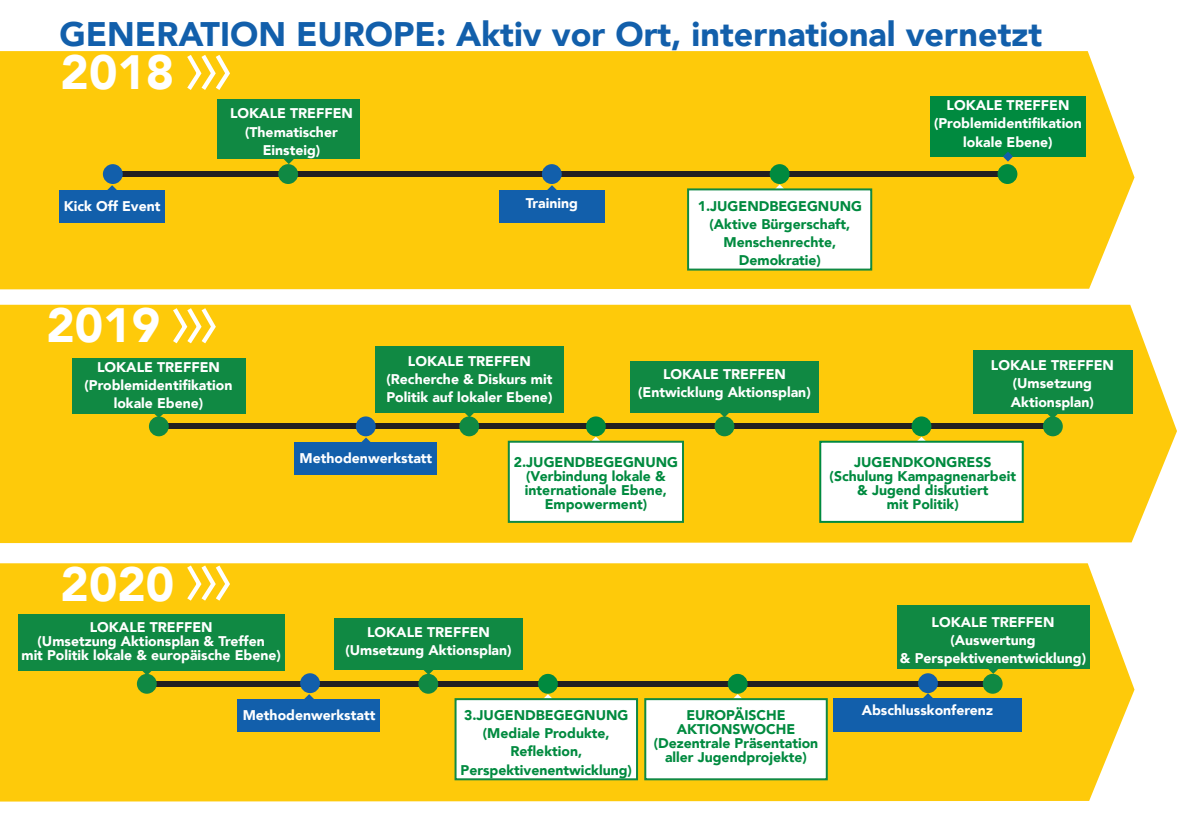
<style>
.page{position:relative;width:1191px;height:840px;background:#fff}
.page>*{position:absolute;margin:0;border:0;box-sizing:border-box;transform-origin:0 0}
.t1{font:900 48px "Avenir";color:#fff}
.t2{font:900 34px "Avenir";color:#125fab}
.t3{font:900 14px/18px "Avenir";color:#fff;text-align:center}
.t4{font:900 14px/14px "Avenir";color:#008a3f;text-align:center}
</style>
<div class="page">
<div style="left:0;top:304px;width:1177px;height:239px;background:#feca0a"></div>
<div style="left:0;top:563px;width:1134px;height:238px;background:#feca0a"></div>
<div style="left:0;top:51px;width:1134px;height:238px;background:#feca0a"></div>
<div style="left:108px;top:171px;width:181px;height:6px;background:#231f20"></div>
<div style="left:159px;top:423px;width:103px;height:6px;background:#231f20"></div>
<div style="left:262px;top:423px;width:103px;height:6px;background:#231f20"></div>
<div style="left:365px;top:423px;width:104px;height:6px;background:#231f20"></div>
<div style="left:469px;top:423px;width:104px;height:6px;background:#231f20"></div>
<div style="left:573px;top:423px;width:103px;height:6px;background:#231f20"></div>
<div style="left:676px;top:423px;width:104px;height:6px;background:#231f20"></div>
<div style="left:780px;top:423px;width:104px;height:6px;background:#231f20"></div>
<div style="left:884px;top:423px;width:167px;height:6px;background:#231f20"></div>
<div style="left:473px;top:171px;width:181px;height:6px;background:#231f20"></div>
<div style="left:289px;top:171px;width:193px;height:6px;background:#231f20"></div>
<div style="left:552px;top:171px;width:295px;height:6px;background:#231f20"></div>
<div style="left:792px;top:171px;width:216px;height:6px;background:#231f20"></div>
<div style="left:103px;top:164px;width:20px;height:20px;background:#125fab;border-radius:50%"></div>
<div style="left:356px;top:416px;width:20px;height:20px;background:#125fab;border-radius:50%"></div>
<div style="left:542px;top:164px;width:20px;height:20px;background:#125fab;border-radius:50%"></div>
<div style="left:997px;top:164px;width:20px;height:20px;background:#008a3f;border-radius:50%"></div>
<div style="left:278px;top:164px;width:20px;height:20px;background:#108943;border-radius:50%"></div>
<div style="left:149px;top:416px;width:20px;height:20px;background:#108943;border-radius:50%"></div>
<div style="left:459px;top:416px;width:20px;height:20px;background:#108943;border-radius:50%"></div>
<div style="left:714px;top:416px;width:20px;height:20px;background:#108943;border-radius:50%"></div>
<div style="left:1043px;top:416px;width:19px;height:20px;background:#108943;border-radius:50%"></div>
<div style="left:769px;top:164px;width:20px;height:20px;background:#008a3f;border-radius:50%"></div>
<div style="left:586px;top:416px;width:20px;height:20px;background:#008a3f;border-radius:50%"></div>
<div style="left:911px;top:416px;width:20px;height:20px;background:#008a3f;border-radius:50%"></div>
<div style="left:59px;top:190px;width:106px;height:32px;background:#125fab"></div>
<svg style="left:107px;top:185px;width:10px;height:5px"></svg>
<div style="left:499px;top:190px;width:106px;height:32px;background:#125fab"></div>
<svg style="left:547px;top:185px;width:10px;height:5px"></svg>
<div style="left:294px;top:442px;width:143px;height:32px;background:#125fab"></div>
<svg style="left:361px;top:437px;width:10px;height:5px"></svg>
<div style="left:930px;top:96px;width:156px;height:60px;background:#008a3f"></div>
<svg style="left:1003px;top:152px;width:10px;height:9px"></svg>
<div style="left:217px;top:100px;width:142px;height:59px;background:#108943"></div>
<svg style="left:284px;top:159px;width:10px;height:5px"></svg>
<div style="left:375px;top:346px;width:189px;height:66px;background:#108943"></div>
<svg style="left:464px;top:412px;width:10px;height:5px"></svg>
<div style="left:630px;top:360px;width:189px;height:52px;background:#108943"></div>
<svg style="left:719px;top:412px;width:10px;height:5px"></svg>
<svg style="left:774px;top:184px;width:10px;height:4px"></svg>
<div style="left:688px;top:189px;width:183px;height:80px;background:#fff"></div>
<div style="left:687px;top:188px;width:185px;height:82px;border:2px solid #108943"></div>
<svg style="left:591px;top:436px;width:10px;height:4px"></svg>
<div style="left:509px;top:441px;width:174px;height:80px;background:#fff"></div>
<div style="left:508px;top:440px;width:176px;height:82px;border:2px solid #108943"></div>
<svg style="left:916px;top:436px;width:10px;height:4px"></svg>
<div style="left:820px;top:441px;width:202px;height:80px;background:#fff"></div>
<div style="left:819px;top:440px;width:204px;height:82px;border:2px solid #008a3f"></div>
<div style="left:972px;top:350px;width:160px;height:64px;background:#108943"></div>
<svg style="left:1047px;top:414px;width:10px;height:5px"></svg>
<div style="left:142px;top:680px;width:104px;height:6px;background:#231f20"></div>
<div style="left:221px;top:680px;width:89px;height:6px;background:#231f20"></div>
<div style="left:310px;top:680px;width:118px;height:6px;background:#231f20"></div>
<div style="left:428px;top:680px;width:104px;height:6px;background:#231f20"></div>
<div style="left:532px;top:680px;width:103px;height:6px;background:#231f20"></div>
<div style="left:635px;top:680px;width:104px;height:6px;background:#231f20"></div>
<div style="left:743px;top:680px;width:200px;height:6px;background:#231f20"></div>
<div style="left:942px;top:680px;width:46px;height:6px;background:#231f20"></div>
<div style="left:538px;top:673px;width:20px;height:20px;background:#008a3f;border-radius:50%"></div>
<div style="left:727px;top:673px;width:20px;height:20px;background:#008a3f;border-radius:50%"></div>
<div style="left:334px;top:618px;width:189px;height:51px;background:#108943"></div>
<svg style="left:423px;top:669px;width:10px;height:5px"></svg>
<div style="left:833px;top:697px;width:189px;height:34px;background:#125fab"></div>
<svg style="left:923px;top:692px;width:10px;height:6px"></svg>
<div style="left:19px;top:613px;width:266px;height:57px;background:#108943"></div>
<svg style="left:142px;top:670px;width:10px;height:4px"></svg>
<div style="left:72px;top:358px;width:174px;height:55px;background:#108943"></div>
<svg style="left:154px;top:413px;width:10px;height:4px"></svg>
<div style="left:237px;top:698px;width:143px;height:32px;background:#125fab"></div>
<svg style="left:304px;top:693px;width:10px;height:6px"></svg>
<svg style="left:543px;top:693px;width:10px;height:4px"></svg>
<div style="left:455px;top:698px;width:182px;height:80px;background:#fff"></div>
<div style="left:454px;top:697px;width:184px;height:82px;border:2px solid #108943"></div>
<svg style="left:732px;top:693px;width:10px;height:4px"></svg>
<div style="left:645px;top:698px;width:181px;height:80px;background:#fff"></div>
<div style="left:644px;top:697px;width:183px;height:82px;border:2px solid #108943"></div>
<div style="left:897px;top:604px;width:192px;height:64px;background:#108943"></div>
<svg style="left:988px;top:668px;width:10px;height:5px"></svg>
<div style="left:300px;top:673px;width:20px;height:19px;background:#125fab;border-radius:50%"></div>
<div style="left:918px;top:673px;width:20px;height:19px;background:#125fab;border-radius:50%"></div>
<div style="left:418px;top:673px;width:20px;height:20px;background:#108943;border-radius:50%"></div>
<div style="left:982px;top:673px;width:20px;height:20px;background:#108943;border-radius:50%"></div>
<svg style="left:183px;top:51px;width:49px;height:44px"></svg>
<svg style="left:183px;top:563px;width:49px;height:42px"></svg>
<svg style="left:169px;top:304px;width:49px;height:44px"></svg>
<div style="left:137px;top:673px;width:20px;height:20px;background:#108943;border-radius:50%"></div>
<p class="t2" style="left:59px;top:5px;width:984px">GENERATION EUROPE: Aktiv vor Ort, international vernetzt</p>
<p class="t1" style="left:61px;top:31px;width:115px">2018</p>
<p class="t3" style="left:64px;top:197px;width:98px">Kick Off Event</p>
<p class="t3" style="left:230px;top:104px;width:124px">LOKALE TREFFEN (Thematischer<br>Einsteig)</p>
<p class="t3" style="left:526px;top:194px;width:54px">Training</p>
<p class="t1" style="left:46px;top:284px;width:115px">2019</p>
<p class="t3" style="left:85px;top:358px;width:149px">LOKALE TREFFEN (Problemidentifikation lokale Ebene)</p>
<p class="t3" style="left:386px;top:352px;width:167px">LOKALE TREFFEN (Recherche &amp; Diskurs mit<br>Politik auf lokaler Ebene)</p>
<p class="t4" style="left:698px;top:196px;width:166px;line-height:18px">1.JUGENDBEGEGNUNG (Aktive Bürgerschaft,<br>Menschenrechte,<br>Demokratie)</p>
<p class="t3" style="left:638px;top:365px;width:174px">LOKALE TREFFEN (Entwicklung Aktionsplan)</p>
<p class="t3" style="left:934px;top:96px;width:149px">LOKALE TREFFEN (Problemidentifikation lokale Ebene)</p>
<p class="t3" style="left:991px;top:356px;width:124px">LOKALE TREFFEN (Umsetzung<br>Aktionsplan)</p>
<p class="t3" style="left:299px;top:449px;width:134px">Methodenwerkstatt</p>
<p class="t4" style="left:514px;top:454px;width:166px">2.JUGENDBEGEGNUNG (Verbindung lokale &amp; internationale Ebene,<br>Empowerment)</p>
<p class="t4" style="left:829px;top:454px;width:188px">JUGENDKONGRESS (Schulung Kampagnenarbeit &amp; Jugend diskutiert<br>mit Politik)</p>
<p class="t1" style="left:61px;top:542px;width:115px">2020</p>
<p class="t3" style="left:21px;top:619px;width:261px;line-height:14px">LOKALE TREFFEN<br>(Umsetzung Aktionsplan &amp; Treffen<br>mit Politik lokale &amp; europäische Ebene)</p>
<p class="t3" style="left:345px;top:622px;width:168px">LOKALE TREFFEN (Umsetzung Aktionsplan)</p>
<p class="t3" style="left:900px;top:612px;width:188px">LOKALE TREFFEN (Auswertung<br>&amp; Perspektivenentwicklung)</p>
<p class="t3" style="left:243px;top:705px;width:134px">Methodenwerkstatt</p>
<p class="t4" style="left:460px;top:705px;width:173px;line-height:18px">3.JUGENDBEGEGNUNG (Mediale Produkte,<br>Reflektion,<br>Perspektivenentwicklung)</p>
<p class="t4" style="left:653px;top:707px;width:166px">EUROPÄISCHE<br>AKTIONSWOCHE (Dezentrale Präsentation aller Jugendprojekte)</p>
<p class="t3" style="left:861px;top:700px;width:133px">Abschlusskonferenz</p>
</div>
